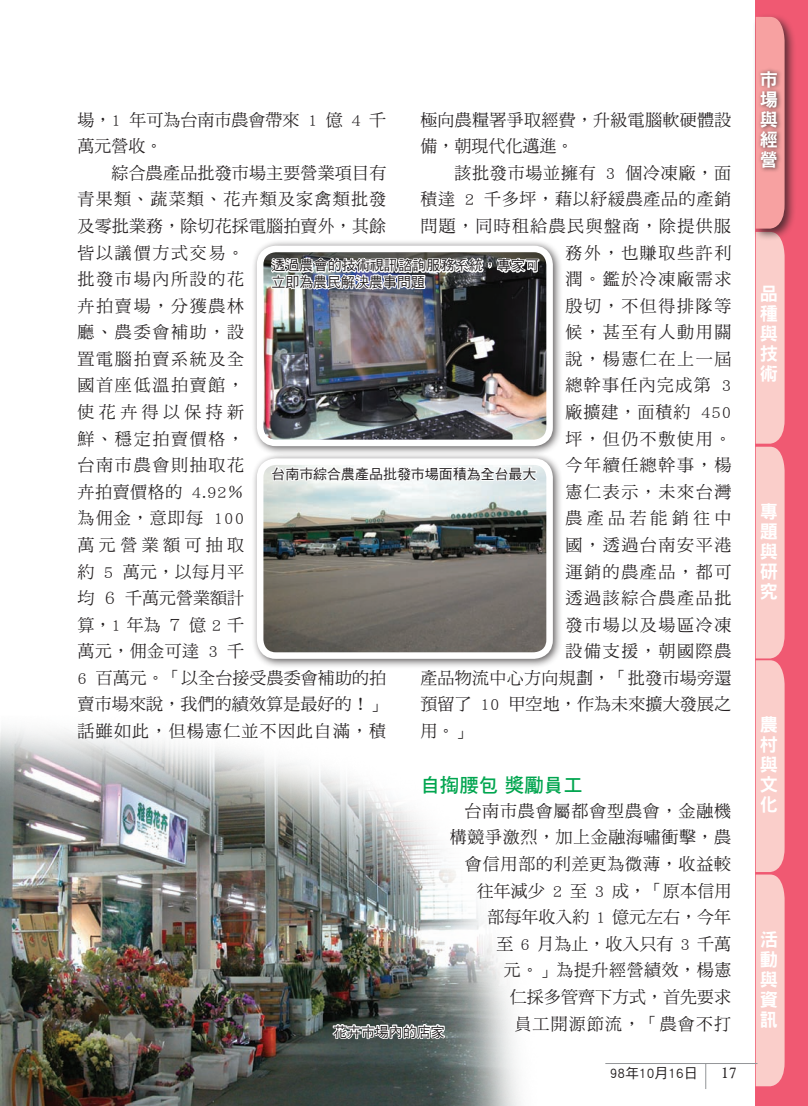
<style>
.page{position:relative;width:808px;height:1106px;background:#fff}
.page>*{position:absolute;margin:0;border:0;box-sizing:border-box;transform-origin:0 0}
.內文{font:19.5px "DF Hei Std W7";color:#00a54f}
.段落樣式3{font:18.15px/20.1px "DF Hei Std W9";color:#fff;text-align:justify}
.內文-2{font:16.95px/26.5px "DF Ming Std W5";letter-spacing:.07em;color:#231f20}
.內文-3{font:16.95px/26.5px "DF Ming Std W5";letter-spacing:.05em;color:#231f20;text-align:right}
.內文-4{font:16.95px "DF Ming Std W5";letter-spacing:.095em;color:#231f20}
.內文-5{font:16.95px/26.5px "DF Ming Std W5";letter-spacing:.015em;color:#231f20}
.內文-6{font:16.95px/26.5px "DF Ming Std W5";color:#231f20}
.內文-7{font:16.95px "DF Ming Std W5";letter-spacing:.01em;color:#231f20}
.內文-8{font:16.95px "DF Ming Std W5";letter-spacing:.08em;color:#231f20}
.內文-9{font:16.95px "DF Ming Std W5";letter-spacing:.075em;color:#231f20}
.內文-10{font:16.95px "DF Ming Std W5";letter-spacing:.25em;color:#231f20}
.t1{font:15px "Calisto";color:#231f20}
.內文-11{font:13.95px/16.5px "DF Hei Std W5";color:#231f20}
.正常{font:13.95px "DF Hei Std W5";color:#231f20}
</style>
<div class="page">
<img style="left:0;top:728px;width:520px;height:378px">
<div style="left:755px;top:0;width:53px;height:1106px;background:#f05972"></div>
<div style="left:752px;top:13px;width:45px;height:228px;background:#231f20;opacity:.75"></div>
<svg style="left:756px;top:17px;width:28px;height:1069px;background:#f3bfbd"></svg>
<div style="left:251px;top:239px;width:312px;height:217px;background:#231f20;opacity:.75"></div>
<img style="left:262px;top:249px;width:288px;height:193px">
<div style="left:257px;top:246px;width:296px;height:200px;border:7px solid #fff;border-radius:16px"></div>
<div style="left:251px;top:452px;width:312px;height:217px;background:#231f20;opacity:.75"></div>
<img style="left:262px;top:461px;width:288px;height:194px">
<div style="left:257px;top:458px;width:296px;height:201px;border:7px solid #fff;border-radius:16px"></div>
<img style="left:270px;top:239px;width:270px;height:69px">
<svg style="left:269px;top:445px;width:269px;height:49px"></svg>
<svg style="left:331px;top:1004px;width:115px;height:40px"></svg>
<hr style="left:605px;top:1063px;width:152px;height:1px;background:#939598">
<svg style="left:705px;top:1064px;width:1px;height:25px"></svg>
<p class="內文-6" style="left:78px;top:106px;width:310px">場，1 年可為台南市農會帶來 1 億 4 千萬元營收。</p>
<p class="內文-2" style="left:78px;top:159px;width:310px;text-indent:34px">綜合農產品批發市場主要營業項目有青果類、蔬菜類、花卉類及家禽類批發及零批業務，除切花採電腦拍賣外，其餘皆以議價方式交易。<br>批發市場內所設的花<br>卉拍賣場，分獲農林<br>廳、農委會補助，設<br>置電腦拍賣系統及全<br>國首座低溫拍賣館，<br>使花卉得以保持新<br>鮮、穩定拍賣價格，<br>台南市農會則抽取花<br>卉拍賣價格的 4.92％<br>為佣金，意即每 100<br>萬元營業額可抽取<br>約 5 萬元，以每月平<br>均６千萬元營業額計<br>算，1年為７億2千<br>萬元，佣金可達 3 千<br>6 百萬元。「以全台接受農委會補助的拍賣市場來說，我們的績效算是最好的！」話雖如此，但楊憲仁並不因此自滿，積</p>
<p class="內文-5" style="left:420px;top:106px;width:313px">極向農糧署爭取經費，升級電腦軟硬體設備，朝現代化邁進。</p>
<p class="內文-3" style="left:454px;top:159px;width:278px">該批發市場並擁有 3 個冷凍廠，面</p>
<p class="內文-3" style="left:420px;top:186px;width:312px">積達 2 千多坪，藉以紓緩農產品的產銷</p>
<p class="內文-8" style="left:420px;top:217px;width:312px">問題，同時租給農民與盤商，除提供服</p>
<p class="內文-4" style="left:566px;top:243px;width:167px">務外，也賺取些許利</p>
<p class="內文-4" style="left:566px;top:270px;width:167px">潤。鑑於冷凍廠需求</p>
<p class="內文-4" style="left:566px;top:296px;width:167px">殷切，不但得排隊等</p>
<p class="內文-4" style="left:566px;top:323px;width:167px">候，甚至有人動用關</p>
<p class="內文-4" style="left:566px;top:349px;width:167px">說，楊憲仁在上一屆</p>
<p class="內文-9" style="left:566px;top:376px;width:167px">總幹事任內完成第 3</p>
<p class="內文-3" style="left:566px;top:398px;width:167px">廠擴建，面積約 450</p>
<p class="內文-3" style="left:566px;top:425px;width:167px">坪，但仍不敷使用。</p>
<p class="內文-4" style="left:566px;top:456px;width:167px">今年續任總幹事，楊</p>
<p class="內文-4" style="left:566px;top:482px;width:167px">憲仁表示，未來台灣</p>
<p class="內文-10" style="left:566px;top:509px;width:167px">農產品若能銷往中</p>
<p class="內文-4" style="left:566px;top:535px;width:167px">國，透過台南安平港</p>
<p class="內文-4" style="left:566px;top:562px;width:167px">運銷的農產品，都可</p>
<p class="內文-4" style="left:566px;top:589px;width:167px">透過該綜合農產品批</p>
<p class="內文-4" style="left:566px;top:615px;width:167px">發市場以及場區冷凍</p>
<p class="內文-4" style="left:566px;top:642px;width:167px">設備支援，朝國際農</p>
<p class="內文-5" style="left:420px;top:664px;width:313px">產品物流中心方向規劃，「批發市場旁還</p>
<p class="內文-7" style="left:420px;top:695px;width:312px">預留了 10 甲空地，作為未來擴大發展之</p>
<p class="內文-3" style="left:420px;top:717px;width:53px">用。」</p>
<p class="內文" style="left:420px;top:774px;width:164px">自掏腰包獎勵員工</p>
<p class="內文-3" style="left:450px;top:797px;width:283px">台南市農會屬都會型農會，金融機構競爭激烈，加上金融海嘯衝擊，農會信用部的利差更為微薄，收益較往年減少 2 至 3 成，「原本信用<br>部每年收入約 1 億元左右，今年<br>至 6 月為止，收入只有 3 千萬<br>元。」為提升經營績效，楊憲<br>仁採多管齊下方式，首先要求<br>員工開源節流，「農會不打</p>
<p class="內文-11" style="left:271px;top:257px;width:269px">透過農會的技術視訊諮詢服務系統，專家可立即為農民解決農事問題</p>
<p class="內文-11" style="left:271px;top:465px;width:267px">台南市綜合農產品批發市場面積為全台最大</p>
<p class="內文-11" style="left:333px;top:1023px;width:113px">花卉市場內的店家</p>
<p class="正常" style="left:610px;top:1065px;width:89px">98年10月16日</p>
<p class="t1" style="left:721px;top:1064px;width:17px">17</p>
<p class="段落樣式3" style="left:760px;top:69px;width:19px">市場與經營</p>
<p class="段落樣式3" style="left:760px;top:283px;width:19px">品種與技術</p>
<p class="段落樣式3" style="left:760px;top:501px;width:19px">專題與研究</p>
<p class="段落樣式3" style="left:760px;top:714px;width:19px">農村與文化</p>
<p class="段落樣式3" style="left:760px;top:715px;width:19px">活動</p>
<p class="段落樣式3" style="left:760px;top:775px;width:19px">資訊</p>
<p class="段落樣式3" style="left:760px;top:928px;width:19px">活動與資訊</p>
</div>
